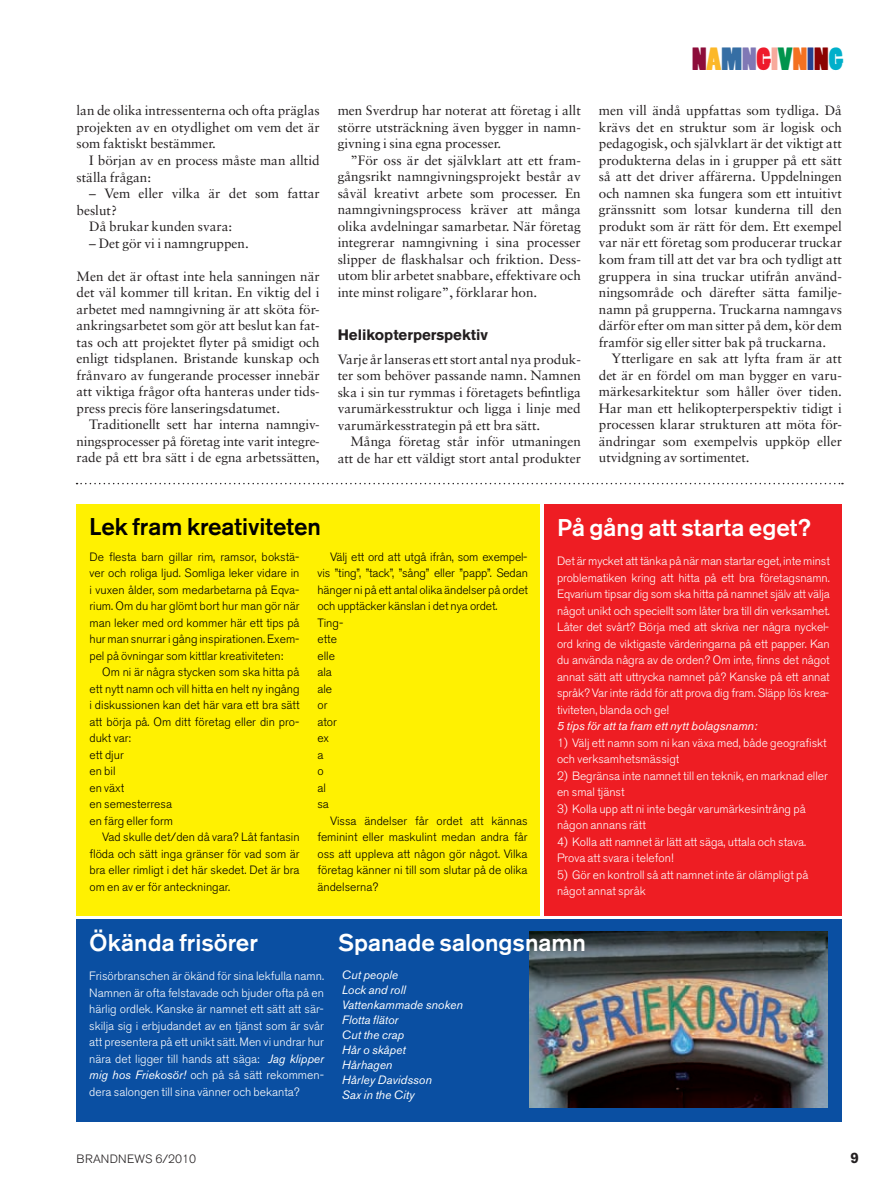
<style>
.page{position:relative;width:893px;height:1191px;background:#fff}
.page>*{position:absolute;margin:0;border:0;box-sizing:border-box;transform-origin:0 0}
.t1{font:30px "Poplar Std";color:#8d0d3a}
.t2{font:500 24px "Akzidenz Grotesk BE";color:#fff}
.t3{font:500 24px "Akzidenz Grotesk BE";color:#000}
.t4{font:700 15px "Akzidenz Grotesk BE";color:#231f20}
.t5{font:13.5px/16.5px "Sabon";color:#231f20;text-align:justify}
.t6{font:300 12px/16.5px "Akzidenz Grotesk BE";color:#fff}
.t7{font:300 12px/16.5px "Akzidenz Grotesk BE";color:#000;text-align:justify}
.t8{font:italic 12px/15px "Akzidenz Grotesk BE";color:#fff}
.t9{font:300 12px "Akzidenz Grotesk BE";color:#231f20}
.s1{color:#fcb828}
.s2{color:#356ea4}
.s3{color:#8078b5}
.s4{color:#ee1b2c}
.s5{color:#f8aa9d}
.s6{color:#00944d}
.s7{color:#f37121}
.s8{color:#25408f}
.s9{color:#8b0202}
.s10{color:#00afca}
.s11{font-weight:400;font-style:italic}
</style>
<div class="page">
<div style="left:77px;top:919px;width:765px;height:202px;background:#0a4fa2"></div>
<img style="left:529px;top:932px;width:298px;height:175px">
<div style="left:77px;top:504px;width:463px;height:411px;background:#fff101"></div>
<div style="left:544px;top:504px;width:298px;height:411px;background:#ee1d23"></div>
<svg style="left:77px;top:483px;width:766px;height:1px"></svg>
<p class="t5" style="left:77px;top:102px;width:245px">lan de olika intressenterna och ofta präglas projekten av en otydlighet om vem det är som faktiskt bestämmer.</p>
<p class="t5" style="left:77px;top:152px;width:245px;text-indent:13px">I början av en process måste man alltid ställa frågan:</p>
<p class="t5" style="left:89px;top:185px;width:232px">– Vem eller vilka är det som fattar</p>
<p class="t5" style="left:77px;top:201px;width:42px">beslut?</p>
<p class="t5" style="left:89px;top:218px;width:144px">Då brukar kunden svara:</p>
<p class="t5" style="left:89px;top:234px;width:161px">– Det gör vi i namngruppen.</p>
<p class="t5" style="left:77px;top:267px;width:245px">Men det är oftast inte hela sanningen när det väl kommer till kritan. En viktig del i arbetet med namngivning är att sköta för&shy;ankringsarbetet som gör att beslut kan fat&shy;tas och att projektet flyter på smidigt och enligt tidsplanen. Bristande kunskap och frånvaro av fungerande processer innebär att viktiga frågor ofta hanteras under tids&shy;press precis före lanseringsdatumet.</p>
<p class="t5" style="left:77px;top:416px;width:245px;text-indent:13px">Traditionellt sett har interna namngiv&shy;ningsprocesser på företag inte varit integre&shy;rade på ett bra sätt i de egna arbetssätten,</p>
<p class="t5" style="left:338px;top:102px;width:245px">men Sverdrup har noterat att företag i allt större utsträckning även bygger in namn&shy;givning i sina egna processer.</p>
<p class="t5" style="left:338px;top:152px;width:245px;text-indent:13px">”För oss är det självklart att ett fram&shy;gångsrikt namngivningsprojekt består av såväl kreativt arbete som processer. En namngivningsprocess kräver att många olika avdelningar samarbetar. När företag integrerar namngivning i sina processer slipper de flaskhalsar och friktion. Dess&shy;utom blir arbetet snabbare, effektivare och inte minst roligare”, förklarar hon.</p>
<p class="t4" style="left:338px;top:326px;width:152px">Helikopterperspektiv</p>
<p class="t5" style="left:338px;top:350px;width:245px">Varje år lanseras ett stort antal nya produk&shy;ter som behöver passande namn. Namnen ska i sin tur rymmas i företagets befintliga varumärkesstruktur och ligga i linje med varumärkesstrategin på ett bra sätt.</p>
<p class="t5" style="left:338px;top:433px;width:245px;text-align:right">Många företag står inför utmaningen att de har ett väldigt stort antal produkter</p>
<h1 class="t1" style="left:692px;top:42px;width:153px">N<span class="s1">A</span><span class="s2">M</span><span class="s3">N</span><span class="s4">G</span><span class="s5">I</span><span class="s6">V</span><span class="s7">N</span><span class="s8">I</span><span class="s9">N</span><span class="s10">G</span></h1>
<p class="t5" style="left:599px;top:102px;width:245px">men vill ändå uppfattas som tydliga. Då krävs det en struktur som är logisk och pedagogisk, och självklart är det viktigt att produkterna delas in i grupper på ett sätt så att det driver affärerna. Uppdelningen och namnen ska fungera som ett intuitivt gränssnitt som lotsar kunderna till den produkt som är rätt för dem. Ett exempel var när ett företag som producerar truckar kom fram till att det var bra och tydligt att gruppera in sina truckar utifrån använd&shy;ningsområde och därefter sätta familje&shy;namn på grupperna. Truckarna namngavs därför efter om man sitter på dem, kör dem framför sig eller sitter bak på truckarna.</p>
<p class="t5" style="left:599px;top:350px;width:245px;text-indent:13px">Ytterligare en sak att lyfta fram är att det är en fördel om man bygger en varu&shy;märkesarkitektur som håller över tiden.<br>Har man ett helikopterperspektiv tidigt i processen klarar strukturen att möta för&shy;ändringar som exempelvis uppköp eller utvidgning av sortimentet.</p>
<h2 class="t3" style="left:89px;top:512px;width:233px">Lek fram kreativiteten</h2>
<p class="t7" style="left:89px;top:548px;width:212px">De flesta barn gillar rim, ramsor, bokstä&shy;ver och roliga ljud. Somliga leker vidare in i vuxen ålder, som medarbetarna på Eqva&shy;rium. Om du har glömt bort hur man gör när man leker med ord kommer här ett tips på hur man snurrar i gång inspirationen. Exem&shy;pel på övningar som kittlar kreativiteten:</p>
<p class="t7" style="left:89px;top:664px;width:212px;text-align:left;text-indent:13px">Om ni är några stycken som ska hitta på ett nytt namn och vill hitta en helt ny ingång i diskussionen kan det här vara ett bra sätt att börja på. Om ditt företag eller din pro&shy;dukt var:<br>ett djur<br>en bil<br>en växt<br>en semesterresa<br>en färg eller form</p>
<p class="t7" style="left:89px;top:829px;width:212px;text-indent:13px">Vad skulle det/den då vara? Låt fantasin flöda och sätt inga gränser för vad som är bra eller rimligt i det här skedet. Det är bra om en av er för anteckningar.</p>
<p class="t7" style="left:317px;top:548px;width:212px;text-align:left;text-indent:13px">Välj ett ord att utgå ifrån, som exempel&shy;vis ”ting”, ”tack”, ”sång” eller ”papp”. Sedan hänger ni på ett antal olika ändelser på ordet och upptäcker känslan i det nya ordet.<br>Ting-<br>ette<br>elle<br>ala<br>ale<br>or<br>ator<br>ex<br>a<br>o<br>al<br>sa</p>
<p class="t7" style="left:317px;top:812px;width:212px;text-indent:13px">Vissa ändelser får ordet att kännas feminint eller maskulint medan andra får oss att uppleva att någon gör något. Vilka företag känner ni till som slutar på de olika ändelserna?</p>
<h2 class="t2" style="left:557px;top:512px;width:255px">På gång att starta eget?</h2>
<p class="t6" style="left:557px;top:553px;width:274px;text-align:justify">Det är mycket att tänka på när man startar eget, inte minst problematiken kring att hitta på ett bra företagsnamn.<br>Eqvarium tipsar dig som ska hitta på namnet själv att välja något unikt och speciellt som låter bra till din verksamhet.<br>Låter det svårt? Börja med att skriva ner några nyckel&shy;ord kring de viktigaste värderingarna på ett papper. Kan du använda några av de orden? Om inte, finns det något annat sätt att uttrycka namnet på? Kanske på ett annat språk? Var inte rädd för att prova dig fram. Släpp lös krea&shy;tiviteten, blanda och ge!</p>
<p class="t8" style="left:557px;top:718px;width:202px">5 tips för att ta fram ett nytt bolagsnamn:</p>
<p class="t6" style="left:557px;top:734px;width:271px">1) Välj ett namn som ni kan växa med, både geografiskt och verksamhetsmässigt</p>
<p class="t6" style="left:557px;top:767px;width:272px">2) Begränsa inte namnet till en teknik, en marknad eller en smal tjänst</p>
<p class="t6" style="left:557px;top:800px;width:250px">3) Kolla upp att ni inte begår varumärkesintrång på någon annans rätt</p>
<p class="t6" style="left:557px;top:833px;width:251px">4) Kolla att namnet är lätt att säga, uttala och stava.<br>Prova att svara i telefon!</p>
<p class="t6" style="left:557px;top:866px;width:253px">5) Gör en kontroll så att namnet inte är olämpligt på något annat språk</p>
<h2 class="t2" style="left:89px;top:927px;width:170px">Ökända frisörer</h2>
<p class="t6" style="left:89px;top:968px;width:236px;text-align:justify">Frisörbranschen är ökänd för sina lekfulla namn.<br>Namnen är ofta felstavade och bjuder ofta på en härlig ordlek. Kanske är namnet ett sätt att sär&shy;skilja sig i erbjudandet av en tjänst som är svår att presentera på ett unikt sätt. Men vi undrar hur nära det ligger till hands att säga: <span class="s11">Jag klipper mig hos Friekosör!</span> och på så sätt rekommen&shy;dera salongen till sina vänner och bekanta?</p>
<p class="t8" style="left:342px;top:967px;width:122px">Cut people<br>Lock and roll<br>Vattenkammade snoken<br>Flotta flätor<br>Cut the crap<br>Hår o skåpet<br>Hårhagen<br>Hårley Davidsson<br>Sax in the City</p>
<h2 class="t2" style="left:338px;top:927px;width:250px">Spanade salongsnamn</h2>
<p class="t9" style="left:77px;top:1152px;width:121px">BRANDNEWS 6/2010</p>
<p class="t4" style="left:850px;top:1149px;width:10px">9</p>
</div>
